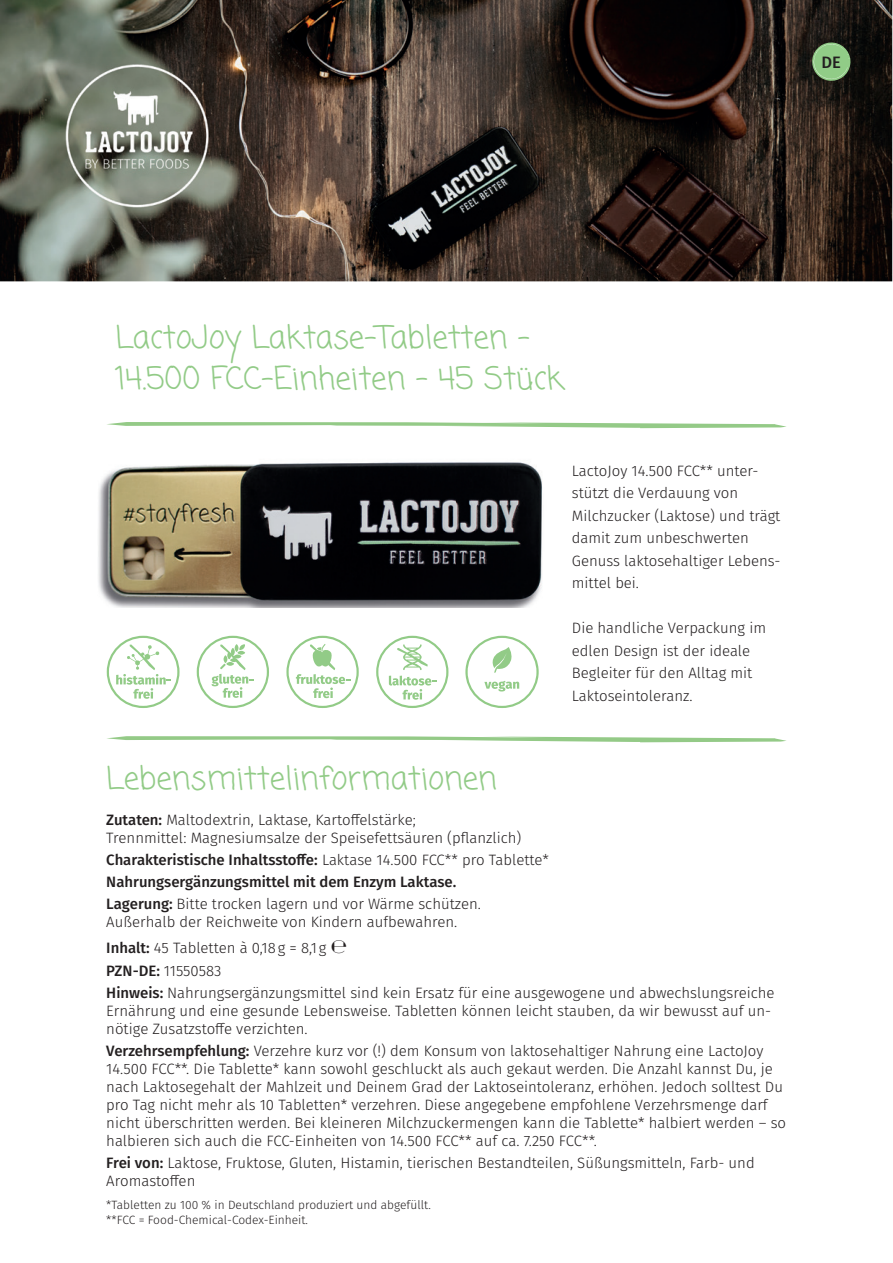
<style>
.page{position:relative;width:893px;height:1263px;background:#fff}
.page>*{position:absolute;margin:0;border:0;box-sizing:border-box;transform-origin:0 0}
.t1{font:31.2px/40.7px "Coming Soon";color:#92cb87}
.t2{font:500 16.5px "Fira Sans";color:#231f20}
.t3{font:300 15px/22.5px "Fira Sans";color:#231f20}
.t4{font:500 15px/22.2px "Fira Sans";color:#231f20}
.t5{font:300 12px/14.4px "Fira Sans";color:#231f20}
.s1{font-weight:500}
.s2{font-weight:300}
.s3{font-size:18px}
</style>
<div class="page">
<img style="left:0;top:0;width:892px;height:281px">
<svg style="left:107px;top:422px;width:679px;height:6px"></svg>
<img style="left:98px;top:462px;width:444px;height:146px">
<img style="left:61px;top:64px;width:153px;height:153px">
<svg style="left:107px;top:736px;width:679px;height:6px"></svg>
<svg style="left:811px;top:41px;width:41px;height:41px;background:#6c9263"></svg>
<svg style="left:107px;top:636px;width:73px;height:72px"></svg>
<svg style="left:197px;top:636px;width:72px;height:72px"></svg>
<svg style="left:286px;top:636px;width:73px;height:72px"></svg>
<svg style="left:465px;top:636px;width:74px;height:72px"></svg>
<svg style="left:376px;top:636px;width:72px;height:72px"></svg>
<p class="t2" style="left:822px;top:49px;width:21px">DE</p>
<h1 class="t1" style="left:115px;top:319px;width:450px">LactoJoy Laktase-Tabletten -<br>14.500 FCC-Einheiten - 45 Stück</h1>
<p class="t3" style="left:572px;top:459px;width:210px">LactoJoy 14.500 FCC** unter&shy;stützt die Verdauung von<br>Milchzucker (Laktose) und trägt damit zum unbeschwerten<br>Genuss laktosehaltiger Lebens&shy;mittel bei.</p>
<p class="t3" style="left:572px;top:616px;width:196px">Die handliche Verpackung im edlen Design ist der ideale<br>Begleiter für den Alltag mit<br>Laktoseintoleranz.</p>
<h1 class="t1" style="left:106px;top:760px;width:392px">Lebensmittelinformationen</h1>
<p class="t3" style="left:106px;top:810px;width:417px;line-height:18px"><span class="s1">Zutaten:</span> Maltodextrin, Laktase, Kartoffelstärke;<br>Trennmittel: Magnesiumsalze der Speisefettsäuren (pflanzlich)</p>
<p class="t4" style="left:106px;top:848px;width:444px">Charakteristische Inhaltsstoffe: <span class="s2">Laktase 14.500 FCC** pro Tablette*<br></span>Nahrungsergänzungsmittel mit dem Enzym Laktase.<br>Lagerung: <span class="s2">Bitte trocken lagern und vor Wärme schützen.</span></p>
<p class="t3" style="left:106px;top:909px;width:352px;line-height:25.8px">Außerhalb der Reichweite von Kindern aufbewahren.<br><span class="s1">Inhalt:</span> 45 Tabletten à 0,18 g = 8,1 g <span class="s3">℮</span></p>
<p class="t3" style="left:106px;top:959px;width:670px"><span class="s1">PZN-DE:</span> 11550583<br><span class="s1">Hinweis:</span> Nahrungsergänzungsmittel sind kein Ersatz für eine ausgewogene und abwechslungsreiche</p>
<p class="t3" style="left:106px;top:1001px;width:666px;line-height:18px">Ernährung und eine gesunde Lebensweise. Tabletten können leicht stauben, da wir bewusst auf un&shy;nötige Zusatzstoffe verzichten.</p>
<p class="t3" style="left:106px;top:1042px;width:681px;line-height:18px"><span class="s1">Verzehrsempfehlung:</span> Verzehre kurz vor (!) dem Konsum von laktosehaltiger Nahrung eine LactoJoy 14.500 FCC**. Die Tablette* kann sowohl geschluckt als auch gekaut werden. Die Anzahl kannst Du, je nach Laktosegehalt der Mahlzeit und Deinem Grad der Laktoseintoleranz, erhöhen. Jedoch solltest Du pro Tag nicht mehr als 10 Tabletten* verzehren. Diese angegebene empfohlene Verzehrsmenge darf nicht überschritten werden. Bei kleineren Milchzuckermengen kann die Tablette* halbiert werden – so halbieren sich auch die FCC-Einheiten von 14.500 FCC** auf ca. 7.250 FCC**.</p>
<p class="t3" style="left:106px;top:1154px;width:650px;line-height:18px"><span class="s1">Frei von:</span> Laktose, Fruktose, Gluten, Histamin, tierischen Bestandteilen, Süßungsmitteln, Farb- und<br>Aromastoffen</p>
<p class="t5" style="left:106px;top:1198px;width:326px">*Tabletten zu 100 % in Deutschland produziert und abgefüllt. **FCC = Food-Chemical-Codex-Einheit.</p>
</div>
